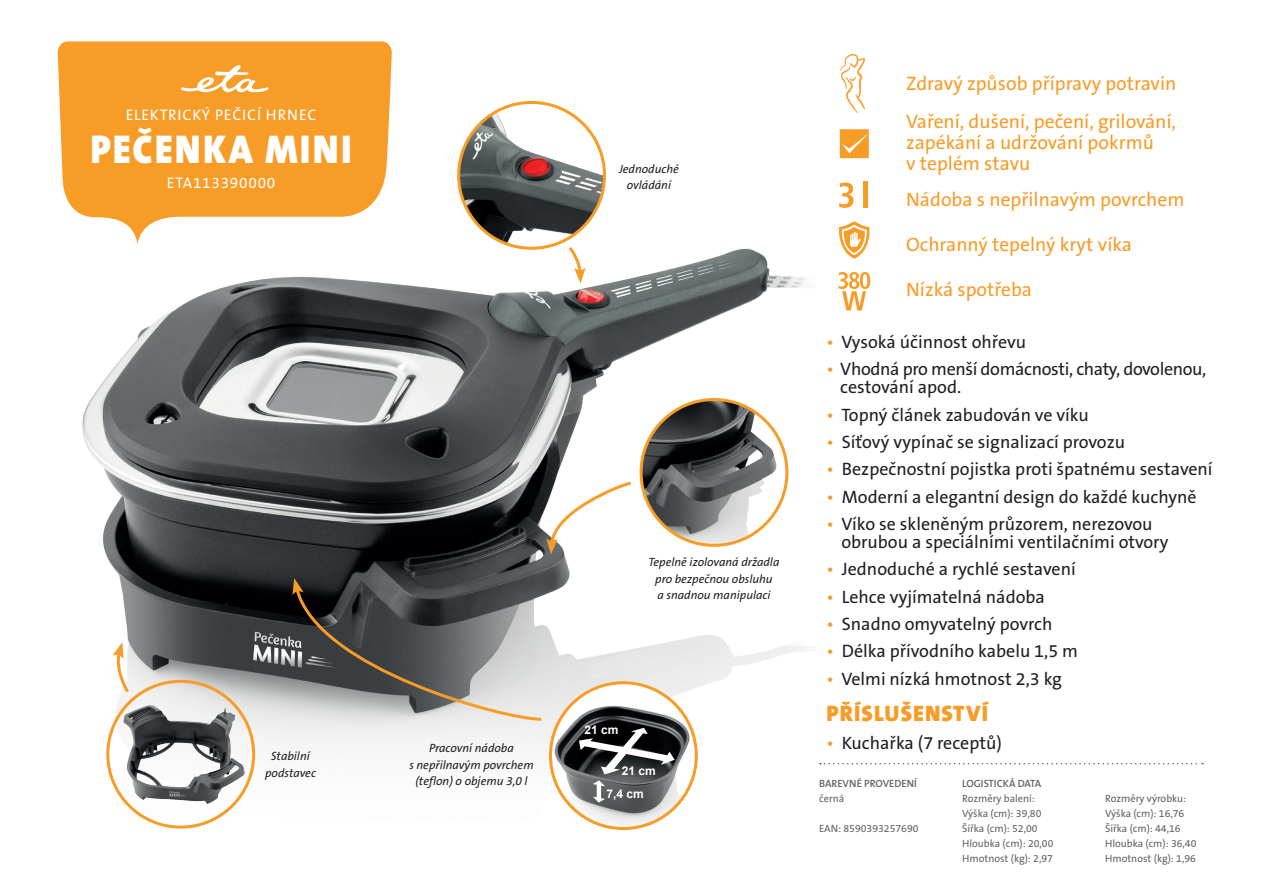
<style>
.page{position:relative;width:1263px;height:893px;background:#fff}
.page>*{position:absolute;margin:0;border:0;box-sizing:border-box;transform-origin:0 0}
.t1{font:900 40.5px "The Sans CE B9";letter-spacing:.05em;color:#fff;scale:.93 1}
.t2{font:900 22.5px "The Sans CE B9";letter-spacing:.05em;color:#f89c28}
.t3{font:19.5px/38px "The Sans CE B5 Plain";color:#f89c28}
.t4{font:18px/18px "The Sans CE B5 Plain";color:#231f20}
.t5{font:18px/18px "The Sans CE B5 Plain";letter-spacing:-.02em;color:#231f20}
.t6{font:15.45px "The Sans CE B5 Plain";letter-spacing:.05em;color:#fff}
.t7{font:italic 12px/16.5px "The Sans CE B5";color:#231f20;text-align:center}
.t8{font:700 12px/23.1px "Arial";color:#fff}
.t9{font:10.5px/15px "The Sans CE B5 Plain";color:#636366}
.t10{font:600 10.5px "The Sans CE B6";color:#636366}
.s1{color:#f89c28}
</style>
<div class="page">
<img style="left:82px;top:159px;width:726px;height:672px">
<div style="left:779px;top:164px;width:42px;height:482px;background:#fff"></div>
<svg style="left:58px;top:41px;width:334px;height:203px;fill:#f89c28"></svg>
<svg style="left:820px;top:763px;width:383px;height:1px"></svg>
<svg style="left:181px;top:65px;width:87px;height:27px"></svg>
<svg style="left:566px;top:244px;width:20px;height:40px"></svg>
<img style="left:459px;top:102px;width:145px;height:146px;border-radius:73px">
<div style="left:457px;top:101px;width:149px;height:149px;border:3px solid #f89c28;border-radius:50%"></div>
<img style="left:641px;top:399px;width:146px;height:146px;border-radius:73px">
<div style="left:640px;top:398px;width:148px;height:149px;border:3px solid #f89c28;border-radius:50%"></div>
<img style="left:109px;top:681px;width:145px;height:146px">
<div style="left:106px;top:680px;width:149px;height:149px;border:3px solid #f89c28;border-radius:50%"></div>
<svg style="left:546px;top:480px;width:88px;height:74px"></svg>
<svg style="left:840px;top:54px;width:25px;height:59px"></svg>
<svg style="left:839px;top:183px;width:14px;height:25px"></svg>
<hr style="left:863px;top:181px;width:4px;height:26px;background:#f89c28">
<svg style="left:839px;top:221px;width:31px;height:38px"></svg>
<svg style="left:838px;top:272px;width:32px;height:39px"></svg>
<svg style="left:840px;top:129px;width:29px;height:29px"></svg>
<svg style="left:292px;top:578px;width:252px;height:144px;background:#757674"></svg>
<svg style="left:112px;top:642px;width:20px;height:54px"></svg>
<img style="left:550px;top:684px;width:146px;height:144px">
<div style="left:549px;top:681px;width:149px;height:149px;border:3px solid #f89c28;border-radius:50%"></div>
<svg style="left:579px;top:728px;width:96px;height:46px"></svg>
<svg style="left:593px;top:780px;width:12px;height:23px"></svg>
<p class="t6" style="left:126px;top:106px;width:192px">ELEKTRICKÝ PEČICÍ HRNEC</p>
<h1 class="t1" style="left:90px;top:125px;width:283px">PEČENKA MINI</h1>
<p class="t6" style="left:167px;top:174px;width:110px">ETA113390000</p>
<p class="t7" style="left:265px;top:748px;width:52px">Stabilní podstavec</p>
<p class="t7" style="left:409px;top:740px;width:126px">Pracovní nádoba<br>s nepřilnavým povrchem (teflon) o objemu 3,0 l</p>
<p class="t7" style="left:619px;top:161px;width:61px">Jednoduché ovládání</p>
<p class="t7" style="left:648px;top:554px;width:132px">Tepelně izolovaná držadla pro bezpečnou obsluhu<br>a snadnou manipulaci</p>
<p class="t8" style="left:584px;top:719px;width:36px">21 cm</p>
<p class="t8" style="left:607px;top:759px;width:51px;text-indent:15px">21 cm<br>7,4 cm</p>
<p class="t3" style="left:906px;top:65px;width:272px">Zdravý způsob přípravy potravin<br>Vaření, dušení, pečení, grilování,</p>
<p class="t3" style="left:906px;top:133px;width:249px;line-height:21px">zapékání a udržování pokrmů v teplém stavu</p>
<p class="t3" style="left:906px;top:182px;width:280px">Nádoba s nepřilnavým povrchem</p>
<p class="t3" style="left:906px;top:227px;width:227px">Ochranný tepelný kryt víka</p>
<p class="t3" style="left:906px;top:272px;width:127px">Nízká spotřeba</p>
<p class="t4" style="left:826px;top:334px;width:201px"><span class="s1">•</span> Vysoká účinnost ohřevu</p>
<p class="t5" style="left:840px;top:361px;width:368px;text-indent:-14px"><span class="s1">•</span> Vhodná pro menší domácnosti, chaty, dovolenou, cestování apod.</p>
<p class="t4" style="left:826px;top:406px;width:264px"><span class="s1">•</span> Topný článek zabudován ve víku</p>
<p class="t4" style="left:826px;top:434px;width:300px"><span class="s1">•</span> Síťový vypínač se signalizací provozu</p>
<p class="t4" style="left:826px;top:461px;width:388px"><span class="s1">•</span> Bezpečnostní pojistka proti špatnému sestavení</p>
<p class="t4" style="left:826px;top:488px;width:372px"><span class="s1">•</span> Moderní a elegantní design do každé kuchyně</p>
<p class="t4" style="left:841px;top:516px;width:328px;text-indent:-15px"><span class="s1">•</span> Víko se skleněným průzorem, nerezovou obrubou a speciálními ventilačními otvory</p>
<p class="t4" style="left:826px;top:561px;width:251px"><span class="s1">•</span> Jednoduché a rychlé sestavení</p>
<p class="t4" style="left:826px;top:589px;width:220px"><span class="s1">•</span> Lehce vyjímatelná nádoba</p>
<p class="t4" style="left:826px;top:616px;width:228px"><span class="s1">•</span> Snadno omyvatelný povrch</p>
<p class="t4" style="left:826px;top:643px;width:253px"><span class="s1">•</span> Délka přívodního kabelu 1,5 m</p>
<p class="t4" style="left:826px;top:671px;width:237px"><span class="s1">•</span> Velmi nízká hmotnost 2,3 kg</p>
<p class="t2" style="left:826px;top:700px;width:163px">PŘÍSLUŠENSTVÍ</p>
<p class="t4" style="left:826px;top:734px;width:177px"><span class="s1">•</span> Kuchařka (7 receptů)</p>
<p class="t10" style="left:819px;top:778px;width:99px">BAREVNÉ PROVEDENÍ</p>
<p class="t9" style="left:819px;top:792px;width:27px">černá</p>
<p class="t9" style="left:819px;top:822px;width:101px">EAN: 8590393257690</p>
<p class="t10" style="left:962px;top:778px;width:81px">LOGISTICKÁ DATA</p>
<p class="t9" style="left:962px;top:792px;width:93px">Rozměry balení:<br>Výška (cm): 39,80<br>Šířka (cm): 52,00<br>Hloubka (cm): 20,00<br>Hmotnost (kg): 2,97</p>
<p class="t9" style="left:1105px;top:792px;width:93px">Rozměry výrobku:<br>Výška (cm): 16,76<br>Šířka (cm): 44,16<br>Hloubka (cm): 36,40<br>Hmotnost (kg): 1,96</p>
</div>
